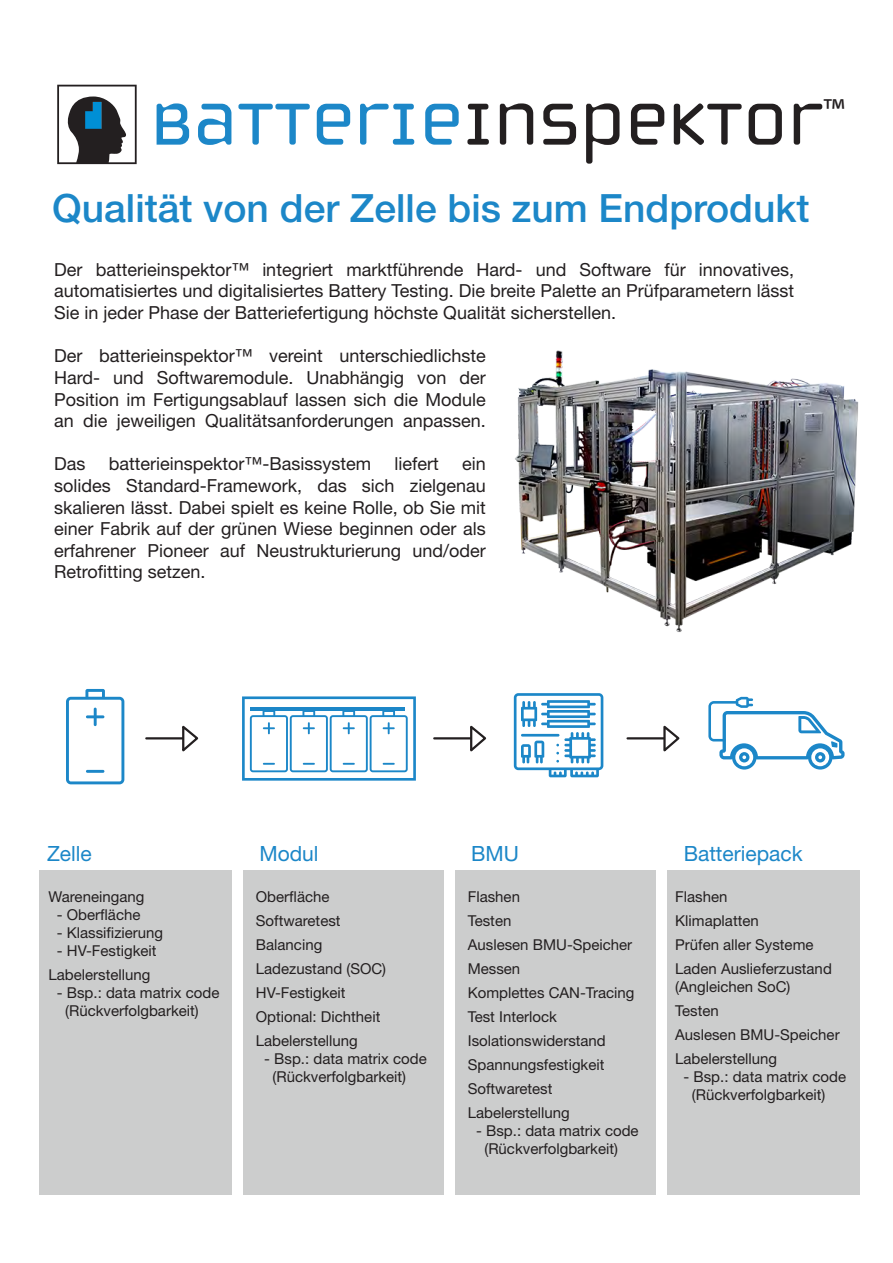
<style>
.page{position:relative;width:893px;height:1263px;background:#fff}
.page>*{position:absolute;margin:0;border:0;box-sizing:border-box;transform-origin:0 0}
.t1{font:500 39px "Helvetica Neue LT Std";color:#1c87c8}
.t2{font:35.25px "Myriad Pro";color:#231f20}
.t3{font:21px "Helvetica Neue LT Std";color:#1c87c8}
.t4{font:18px/21.6px "Helvetica Neue LT Std";color:#231f20;text-align:justify}
.t5{font:15px/24px "Helvetica Neue LT Std";color:#231f20}
</style>
<div class="page">
<img style="left:515px;top:350px;width:344px;height:282px">
<div style="left:243px;top:870px;width:200px;height:324px;background:#cccdcd"></div>
<div style="left:455px;top:870px;width:200px;height:324px;background:#cccdcd"></div>
<div style="left:667px;top:870px;width:193px;height:324px;background:#cccdcd"></div>
<div style="left:39px;top:870px;width:192px;height:324px;background:#cccdcd"></div>
<svg style="left:514px;top:693px;width:89px;height:84px"></svg>
<svg style="left:708px;top:697px;width:136px;height:72px"></svg>
<svg style="left:66px;top:689px;width:58px;height:95px"></svg>
<hr style="left:86px;top:770px;width:18px;height:3px;background:#1c87c8">
<svg style="left:242px;top:696px;width:174px;height:85px"></svg>
<svg style="left:181px;top:725px;width:18px;height:27px"></svg>
<hr style="left:146px;top:737px;width:36px;height:2px;background:#231f20">
<svg style="left:469px;top:725px;width:18px;height:27px"></svg>
<hr style="left:434px;top:737px;width:36px;height:2px;background:#231f20">
<svg style="left:662px;top:725px;width:18px;height:27px"></svg>
<hr style="left:628px;top:737px;width:36px;height:2px;background:#231f20">
<svg style="left:57px;top:85px;width:80px;height:79px"></svg>
<svg style="left:157px;top:103px;width:32px;height:42px"></svg>
<svg style="left:198px;top:104px;width:33px;height:41px"></svg>
<svg style="left:238px;top:104px;width:72px;height:41px"></svg>
<svg style="left:317px;top:104px;width:33px;height:41px"></svg>
<svg style="left:360px;top:104px;width:54px;height:41px"></svg>
<svg style="left:425px;top:104px;width:34px;height:41px"></svg>
<svg style="left:467px;top:104px;width:22px;height:41px"></svg>
<svg style="left:500px;top:103px;width:33px;height:42px"></svg>
<svg style="left:543px;top:104px;width:33px;height:41px"></svg>
<svg style="left:586px;top:103px;width:33px;height:61px"></svg>
<svg style="left:631px;top:104px;width:33px;height:41px"></svg>
<svg style="left:674px;top:103px;width:68px;height:42px"></svg>
<svg style="left:749px;top:104px;width:33px;height:41px"></svg>
<svg style="left:794px;top:104px;width:28px;height:41px"></svg>
<h2 class="t2" style="left:823px;top:89px;width:23px">™</h2>
<h1 class="t1" style="left:52px;top:185px;width:759px">Qualität von der Zelle bis zum Endprodukt</h1>
<p class="t4" style="left:54px;top:258px;width:741px">Der batterieinspektor™ integriert marktführende Hard- und Software für innovatives, automatisiertes und digitalisiertes Battery Testing. Die breite Palette an Prüfparametern lässt Sie in jeder Phase der Batteriefertigung höchste Qualität sicherstellen.</p>
<p class="t4" style="left:54px;top:345px;width:433px">Der batterieinspektor™ vereint unterschiedlichste Hard- und Softwaremodule. Unabhängig von der Position im Fertigungsablauf lassen sich die Module an die jeweiligen Qualitätsanforderungen anpassen.</p>
<p class="t4" style="left:54px;top:453px;width:33px">Das</p>
<p class="t4" style="left:109px;top:453px;width:264px">batterieinspektor™-Basissystem</p>
<p class="t4" style="left:394px;top:453px;width:46px">liefert</p>
<p class="t4" style="left:54px;top:453px;width:433px;text-indent:408px">ein solides Standard-Framework, das sich zielgenau skalieren lässt. Dabei spielt es keine Rolle, ob Sie mit einer Fabrik auf der grünen Wiese beginnen oder als erfahrener Pioneer auf Neustrukturierung und/oder Retrofitting setzen.</p>
<p class="t3" style="left:47px;top:841px;width:46px">Zelle</p>
<p class="t3" style="left:259px;top:841px;width:61px">Modul</p>
<p class="t3" style="left:471px;top:841px;width:49px">BMU</p>
<p class="t3" style="left:684px;top:841px;width:121px">Batteriepack</p>
<p class="t5" style="left:49px;top:884px;width:97px">Wareneingang</p>
<p class="t5" style="left:57px;top:902px;width:85px">- Oberfläche</p>
<p class="t5" style="left:57px;top:920px;width:108px">- Klassifizierung</p>
<p class="t5" style="left:49px;top:938px;width:110px;text-align:center">- HV-Festigkeit<br>Labelerstellung</p>
<p class="t5" style="left:65px;top:983px;width:156px;line-height:18px;text-indent:-8px">- Bsp.: data matrix code (Rückverfolgbarkeit)</p>
<p class="t5" style="left:256px;top:884px;width:132px">Oberfläche<br>Softwaretest<br>Balancing<br>Ladezustand (SOC)<br>HV-Festigkeit<br>Optional: Dichtheit<br>Labelerstellung</p>
<p class="t5" style="left:273px;top:1049px;width:156px;line-height:18px;text-indent:-8px">- Bsp.: data matrix code (Rückverfolgbarkeit)</p>
<p class="t5" style="left:468px;top:884px;width:168px">Flashen<br>Testen<br>Auslesen BMU-Speicher<br>Messen<br>Komplettes CAN-Tracing<br>Test Interlock<br>Isolationswiderstand<br>Spannungsfestigkeit<br>Softwaretest<br>Labelerstellung</p>
<p class="t5" style="left:484px;top:1121px;width:156px;line-height:18px;text-indent:-8px">- Bsp.: data matrix code (Rückverfolgbarkeit)</p>
<p class="t5" style="left:675px;top:884px;width:158px">Flashen<br>Klimaplatten<br>Prüfen aller Systeme<br>Laden Auslieferzustand</p>
<p class="t5" style="left:675px;top:974px;width:166px">(Angleichen SoC)<br>Testen<br>Auslesen BMU-Speicher<br>Labelerstellung</p>
<p class="t5" style="left:692px;top:1067px;width:156px;line-height:18px;text-indent:-8px">- Bsp.: data matrix code (Rückverfolgbarkeit)</p>
</div>
